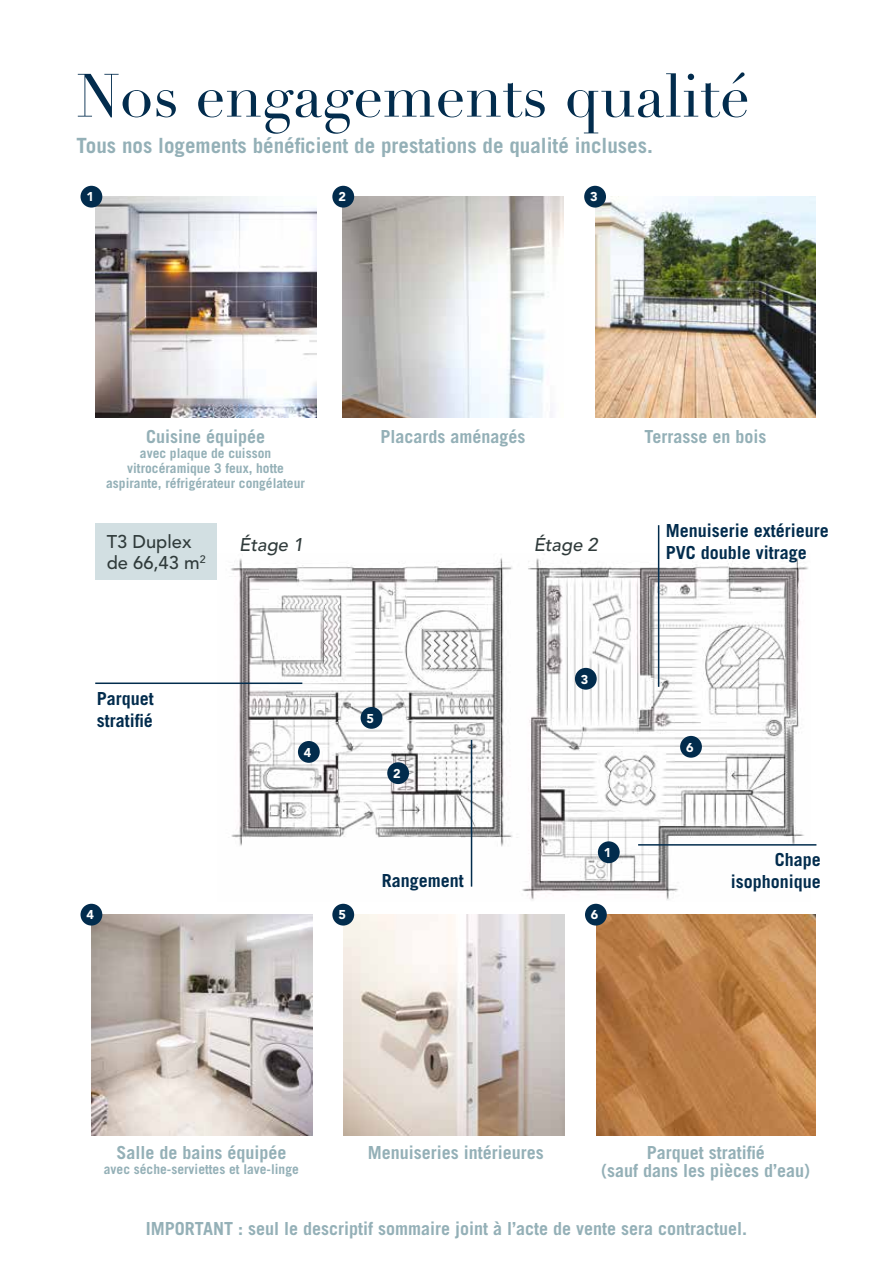
<style>
.page{position:relative;width:893px;height:1263px;background:#fff}
.page>*{position:absolute;margin:0;border:0;box-sizing:border-box;transform-origin:0 0}
.t1{font:60px "Didot";color:#022c4d}
.t2{font:700 21px "Trade Gothic";color:#94b0b7}
.t3{font:500 18.3px/21.6px "Avenir LT Std";color:#303b3b}
.t4{font:italic 500 18.3px "Avenir LT Std";color:#303b3b}
.t5{font:700 18px/18px "Trade Gothic";color:#94b0b7;text-align:center}
.t6{font:700 18px/21.6px "Trade Gothic";color:#022c4d}
.t7{font:700 13.5px/15px "Trade Gothic";color:#94b0b7;text-align:center}
.t8{font:900 12.75px "Avenir LT Std";color:#fff}
</style>
<div class="page">
<img style="left:596px;top:915px;width:220px;height:220px">
<img style="left:343px;top:197px;width:220px;height:220px">
<img style="left:95px;top:197px;width:221px;height:220px">
<img style="left:595px;top:197px;width:221px;height:220px">
<div style="left:81px;top:186px;width:21px;height:22px;background:#022c4d;border-radius:50%"></div>
<div style="left:584px;top:186px;width:22px;height:22px;background:#022c4d;border-radius:50%"></div>
<div style="left:332px;top:186px;width:22px;height:22px;background:#022c4d;border-radius:50%"></div>
<img style="left:91px;top:915px;width:221px;height:220px">
<img style="left:343px;top:915px;width:221px;height:220px">
<div style="left:81px;top:904px;width:21px;height:21px;background:#022c4d;border-radius:50%"></div>
<div style="left:585px;top:904px;width:22px;height:21px;background:#022c4d;border-radius:50%"></div>
<div style="left:332px;top:904px;width:22px;height:21px;background:#022c4d;border-radius:50%"></div>
<img style="left:231px;top:554px;width:577px;height:346px">
<div style="left:598px;top:841px;width:22px;height:22px;background:#022c4d;border-radius:50%"></div>
<div style="left:575px;top:668px;width:22px;height:22px;background:#022c4d;border-radius:50%"></div>
<div style="left:387px;top:762px;width:22px;height:22px;background:#022c4d;border-radius:50%"></div>
<div style="left:298px;top:741px;width:22px;height:22px;background:#022c4d;border-radius:50%"></div>
<div style="left:680px;top:736px;width:22px;height:22px;background:#022c4d;border-radius:50%"></div>
<div style="left:361px;top:707px;width:21px;height:22px;background:#022c4d;border-radius:50%"></div>
<hr style="left:638px;top:844px;width:178px;height:2px;background:#022c4d">
<hr style="left:95px;top:682px;width:207px;height:2px;background:#022c4d">
<hr style="left:471px;top:740px;width:1px;height:147px;background:#022c4d">
<hr style="left:658px;top:525px;width:1px;height:162px;background:#022c4d">
<div style="left:95px;top:523px;width:122px;height:56px;background:#d2dfe2"></div>
<h1 class="t1" style="left:77px;top:60px;width:675px">Nos engagements qualité</h1>
<p class="t2" style="left:77px;top:133px;width:578px">Tous nos logements bénéficient de prestations de qualité incluses.</p>
<p class="t8" style="left:86px;top:189px;width:9px">1</p>
<p class="t8" style="left:338px;top:189px;width:9px">2</p>
<p class="t8" style="left:590px;top:189px;width:9px">3</p>
<p class="t5" style="left:146px;top:427px;width:121px">Cuisine équipée</p>
<p class="t5" style="left:381px;top:427px;width:146px">Placards aménagés</p>
<p class="t7" style="left:106px;top:445px;width:200px">avec plaque de cuisson vitrocéramique 3 feux, hotte aspirante, réfrigérateur congélateur</p>
<p class="t3" style="left:107px;top:531px;width:100px">T3 Duplex de 66,43 m<sup>2</sup></p>
<p class="t4" style="left:239px;top:534px;width:66px">Étage 1</p>
<p class="t4" style="left:534px;top:534px;width:66px">Étage 2</p>
<p class="t5" style="left:644px;top:427px;width:123px">Terrasse en bois</p>
<p class="t6" style="left:666px;top:520px;width:164px">Menuiserie extérieure<br>PVC double vitrage</p>
<p class="t6" style="left:97px;top:687px;width:59px">Parquet stratifié</p>
<p class="t8" style="left:304px;top:744px;width:9px">4</p>
<p class="t8" style="left:367px;top:710px;width:9px">5</p>
<p class="t8" style="left:393px;top:766px;width:9px">2</p>
<p class="t6" style="left:382px;top:869px;width:84px">Rangement</p>
<p class="t8" style="left:581px;top:671px;width:9px">3</p>
<p class="t8" style="left:604px;top:845px;width:9px">1</p>
<p class="t8" style="left:86px;top:907px;width:9px">4</p>
<p class="t8" style="left:338px;top:907px;width:9px">5</p>
<p class="t8" style="left:591px;top:907px;width:9px">6</p>
<p class="t8" style="left:686px;top:739px;width:9px">6</p>
<p class="t6" style="left:731px;top:849px;width:91px;text-align:right">Chape isophonique</p>
<p class="t5" style="left:116px;top:1143px;width:172px">Salle de bains équipée</p>
<p class="t7" style="left:104px;top:1162px;width:196px">avec séche-serviettes et lave-linge</p>
<p class="t5" style="left:368px;top:1143px;width:177px">Menuiseries intérieures</p>
<p class="t5" style="left:601px;top:1143px;width:210px">Parquet stratifié<br>(sauf dans les pièces d’eau)</p>
<p class="t5" style="left:146px;top:1220px;width:603px">IMPORTANT : seul le descriptif sommaire joint à l’acte de vente sera contractuel.</p>
</div>
